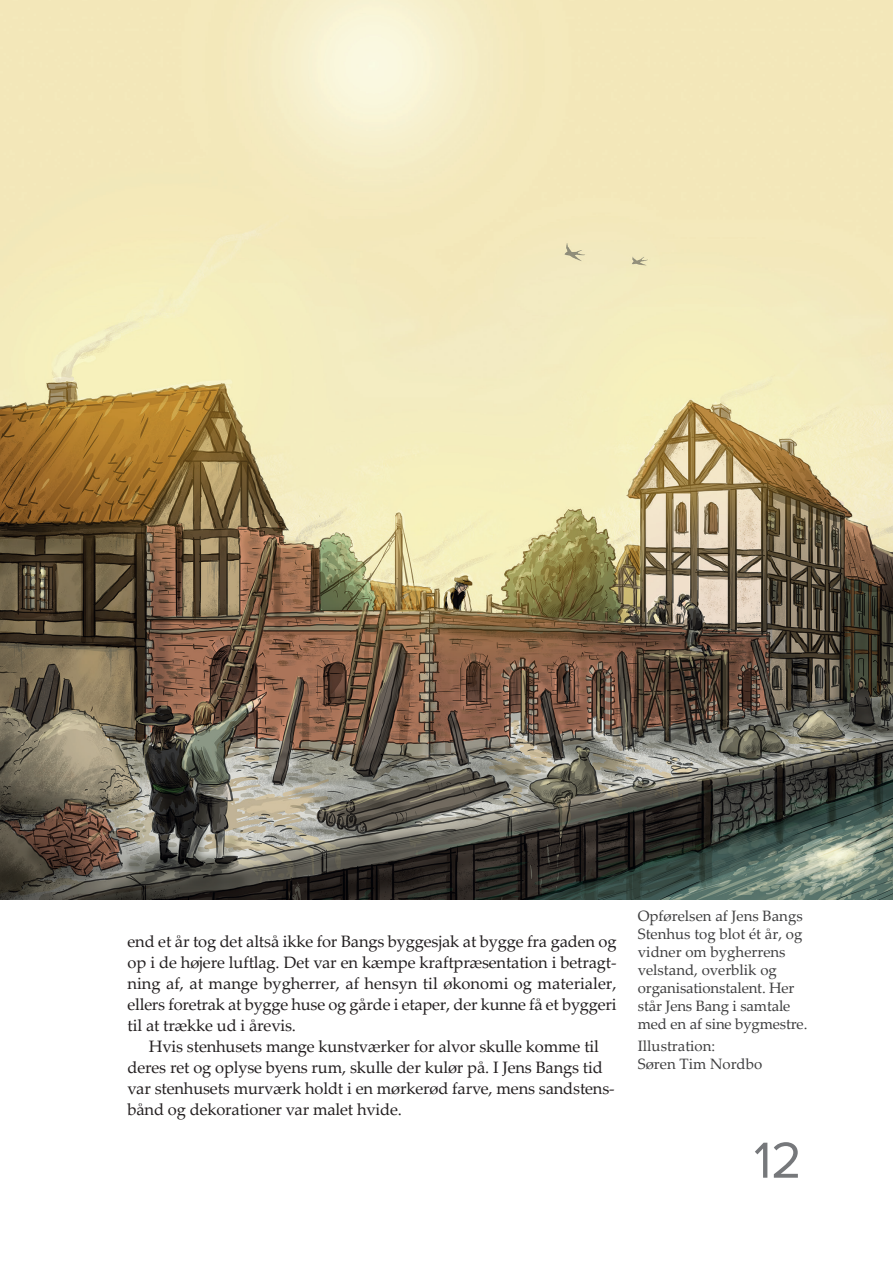
<style>
.page{position:relative;width:893px;height:1263px;background:#fff}
.page>*{position:absolute;margin:0;border:0;box-sizing:border-box;transform-origin:0 0}
.t1{font:52.5px "Proxima Nova";color:#76787b}
.t2{font:16.5px/21px "Palatino Linotype";letter-spacing:-.01em;color:#231f20;text-align:justify}
.Billedtekst{font:15px/18px "Palatino Linotype";color:#3e3e3f}
</style>
<div class="page">
<img style="left:0;top:0;width:893px;height:899px">
<p class="t2" style="left:128px;top:930px;width:490px">end et år tog det altså ikke for Bangs byggesjak at bygge fra gaden og op i de højere luftlag. Det var en kæmpe kraftpræsentation i betragt&shy;ning af, at mange bygherrer, af hensyn til økonomi og materialer, ellers foretrak at bygge huse og gårde i etaper, der kunne få et byggeri til at trække ud i årevis.</p>
<p class="t2" style="left:128px;top:1035px;width:489px;text-align:left;text-indent:21px">Hvis stenhusets mange kunstværker for alvor skulle komme til deres ret og oplyse byens rum, skulle der kulør på. I Jens Bangs tid var stenhusets murværk holdt i en mørkerød farve, mens sandstens&shy;bånd og dekorationer var malet hvide.</p>
<p class="Billedtekst" style="left:638px;top:906px;width:171px">Opførelsen af Jens Bangs<br>Stenhus tog blot ét år, og vidner om bygherrens velstand, overblik og organisationstalent. Her står Jens Bang i samtale med en af sine bygmestre.</p>
<p class="Billedtekst" style="left:638px;top:1036px;width:79px">Illustration:</p>
<p class="Billedtekst" style="left:638px;top:1054px;width:126px">Søren Tim Nordbo</p>
<h1 class="t1" style="left:754px;top:1121px;width:50px">12</h1>
</div>
